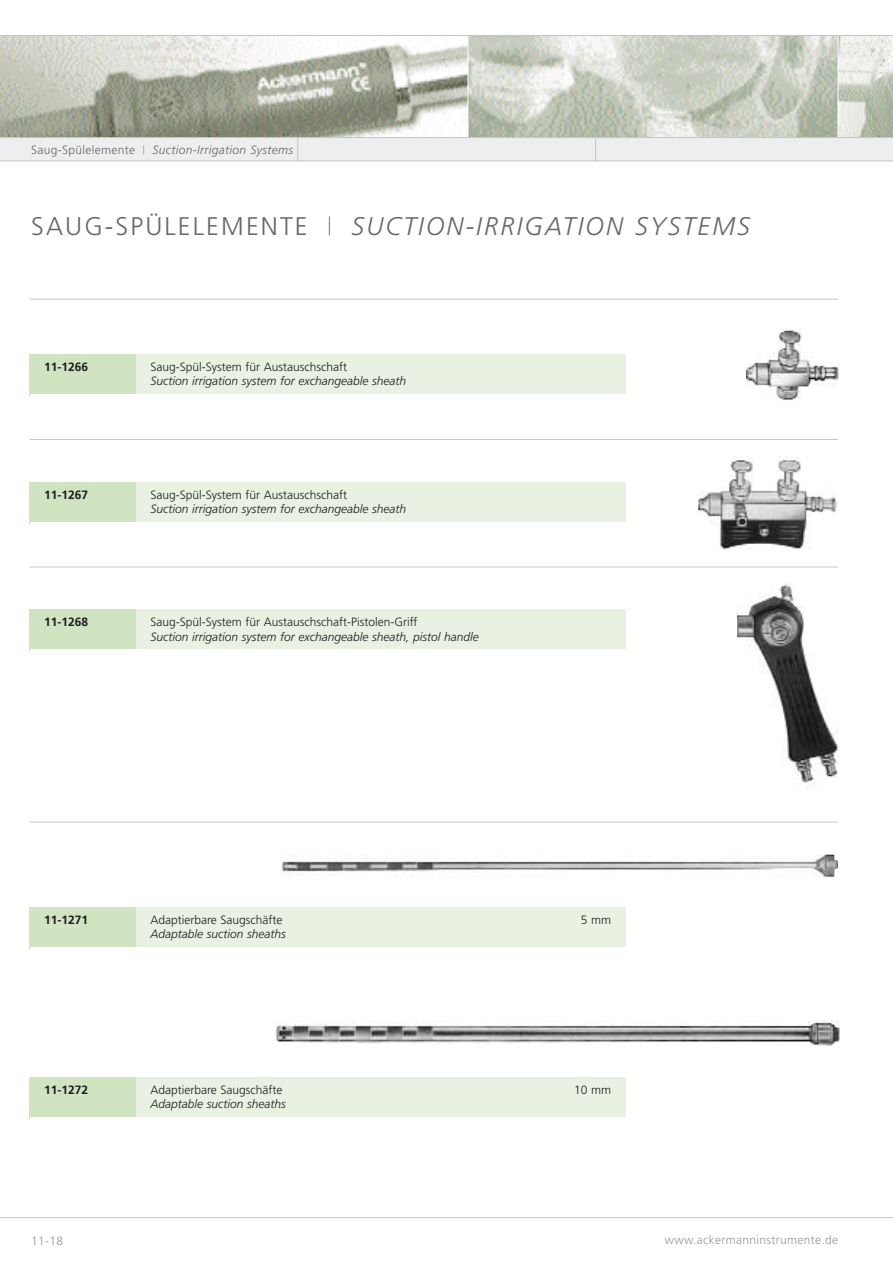
<style>
.page{position:relative;width:893px;height:1263px;background:#fff}
.page>*{position:absolute;margin:0;border:0;box-sizing:border-box;transform-origin:0 0}
.t1{font:italic 300 25.5px "Frutiger";letter-spacing:.085em;color:#67666b}
.t2{font:italic 300 12px "Frutiger";color:#1b1c20}
.t3{font:300 12px "Frutiger";color:#1b1c20}
.t4{font:italic 300 12px "Frutiger";letter-spacing:.03em;color:#67666b}
.t5{font:700 12px "Frutiger";color:#1b1c20}
.t6{font:300 12px "Frutiger";letter-spacing:.03em;color:#97979b}
.s1{font-style:normal}
.s2{font-family:"Helvetica Neue";font-weight:100;font-style:normal;font-stretch:condensed}
</style>
<div class="page">
<img style="left:468px;top:36px;width:369px;height:101px">
<img style="left:838px;top:36px;width:54px;height:101px">
<svg style="left:0;top:36px;width:467px;height:101px"></svg>
<hr style="left:0;top:35px;width:892px;height:1px;background:#c3c5c7">
<div style="left:0;top:138px;width:892px;height:23px;background:#eceeef"></div>
<hr style="left:0;top:161px;width:892px;height:1px;background:#c3c5c7">
<svg style="left:297px;top:138px;width:1px;height:23px"></svg>
<svg style="left:595px;top:138px;width:1px;height:23px"></svg>
<hr style="left:30px;top:299px;width:808px;height:1px;background:#c3c5c7">
<hr style="left:30px;top:439px;width:808px;height:1px;background:#c3c5c7">
<hr style="left:30px;top:567px;width:808px;height:1px;background:#c3c5c7">
<hr style="left:30px;top:822px;width:808px;height:1px;background:#c3c5c7">
<hr style="left:0;top:1217px;width:892px;height:1px;background:#c3c5c7">
<hr style="left:0;top:137px;width:892px;height:1px;background:#c3c5c7">
<img style="left:698px;top:456px;width:139px;height:94px">
<img style="left:737px;top:584px;width:102px;height:199px">
<img style="left:281px;top:854px;width:557px;height:24px">
<img style="left:276px;top:1020px;width:563px;height:26px">
<div style="left:30px;top:354px;width:595px;height:43px;background:#e9f2e2"></div>
<div style="left:30px;top:354px;width:106px;height:43px;background:#d1e4c2"></div>
<hr style="left:30px;top:395px;width:595px;height:2px;background:#fff">
<div style="left:30px;top:482px;width:595px;height:42px;background:#e9f2e2"></div>
<div style="left:30px;top:482px;width:106px;height:42px;background:#d1e4c2"></div>
<hr style="left:30px;top:522px;width:595px;height:2px;background:#fff">
<div style="left:30px;top:610px;width:595px;height:42px;background:#e9f2e2"></div>
<div style="left:30px;top:610px;width:106px;height:42px;background:#d1e4c2"></div>
<hr style="left:30px;top:650px;width:595px;height:2px;background:#fff">
<div style="left:30px;top:907px;width:595px;height:43px;background:#e9f2e2"></div>
<div style="left:30px;top:907px;width:106px;height:43px;background:#d1e4c2"></div>
<hr style="left:30px;top:948px;width:595px;height:2px;background:#fff">
<div style="left:30px;top:1077px;width:595px;height:43px;background:#e9f2e2"></div>
<div style="left:30px;top:1077px;width:106px;height:43px;background:#d1e4c2"></div>
<hr style="left:30px;top:1118px;width:595px;height:2px;background:#fff">
<img style="left:746px;top:328px;width:92px;height:72px">
<p class="t4" style="left:31px;top:145px;width:263px"><span class="s1">Saug-Spülelemente</span> <span class="s2">|</span> Suction-Irrigation Systems</p>
<h1 class="t1" style="left:31px;top:216px;width:720px"><span class="s1">SAUG-SPÜLELEMENTE</span> <span class="s2">|</span> SUCTION-IRRIGATION SYSTEMS</h1>
<p class="t5" style="left:44px;top:362px;width:46px">11-1266</p>
<p class="t3" style="left:150px;top:362px;width:198px">Saug-Spül-System für Austauschschaft</p>
<p class="t2" style="left:150px;top:376px;width:257px">Suction irrigation system for exchangeable sheath</p>
<p class="t5" style="left:44px;top:490px;width:46px">11-1267</p>
<p class="t3" style="left:150px;top:490px;width:198px">Saug-Spül-System für Austauschschaft</p>
<p class="t2" style="left:150px;top:504px;width:257px">Suction irrigation system for exchangeable sheath</p>
<p class="t5" style="left:44px;top:617px;width:46px">11-1268</p>
<p class="t3" style="left:150px;top:617px;width:269px">Saug-Spül-System für Austauschschaft-Pistolen-Griff</p>
<p class="t2" style="left:150px;top:632px;width:330px">Suction irrigation system for exchangeable sheath, pistol handle</p>
<p class="t5" style="left:44px;top:915px;width:46px">11-1271</p>
<p class="t3" style="left:150px;top:915px;width:134px">Adaptierbare Saugschäfte</p>
<p class="t2" style="left:150px;top:929px;width:137px">Adaptable suction sheaths</p>
<p class="t3" style="left:580px;top:915px;width:32px">5 mm</p>
<p class="t5" style="left:44px;top:1085px;width:46px">11-1272</p>
<p class="t3" style="left:150px;top:1085px;width:134px">Adaptierbare Saugschäfte</p>
<p class="t2" style="left:150px;top:1099px;width:137px">Adaptable suction sheaths</p>
<p class="t3" style="left:574px;top:1085px;width:38px">10 mm</p>
<p class="t6" style="left:31px;top:1236px;width:34px">11-18</p>
<p class="t6" style="left:664px;top:1235px;width:175px">www.ackermanninstrumente.de</p>
</div>
